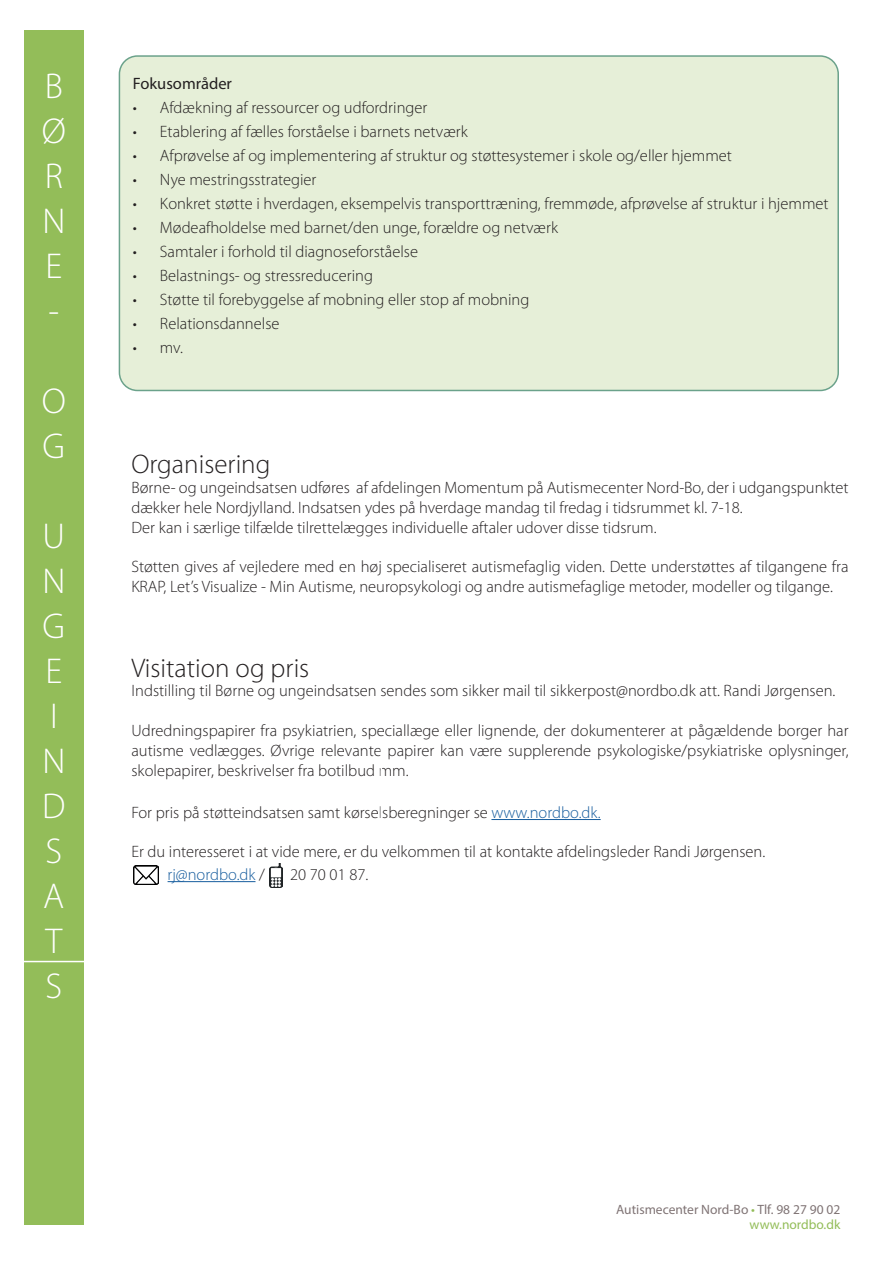
<style>
.page{position:relative;width:893px;height:1263px;background:#fff}
.page>*{position:absolute;margin:0;border:0;box-sizing:border-box;transform-origin:0 0}
.t1{font:300 36px/45px "Myriad Pro";color:#fff}
.t2{font:300 27px "Myriad Pro";color:#231f20}
.t3{font:300 16.5px/19.8px "Myriad Pro";color:#231f20}
.t4{font:16.5px "Myriad Pro";color:#231f20}
.t5{font:13.5px/15px "Myriad Pro";color:#807475;text-align:right}
.s1{color:#175d9e}
.s2{color:#93bd59}
</style>
<div class="page">
<div style="left:24px;top:31px;width:60px;height:1194px;background:#93bd59"></div>
<hr style="left:491px;top:819px;width:110px;height:1px;background:#175d9e">
<hr style="left:168px;top:881px;width:87px;height:1px;background:#175d9e">
<img style="left:133px;top:866px;width:26px;height:18px">
<img style="left:270px;top:863px;width:12px;height:25px">
<hr style="left:0;top:961px;width:776px;height:1px;background:#fff">
<div style="left:119px;top:56px;width:719px;height:334px;background:#e6efd8;border-radius:18px"></div>
<div style="left:119px;top:55px;width:720px;height:336px;border:2px solid #6ba28b;border-radius:18px"></div>
<h1 class="t1" style="left:42px;top:63px;width:26px;text-align:justify">B Ø R N E -</h1>
<h1 class="t1" style="left:42px;top:378px;width:26px">O<br>G</h1>
<h1 class="t1" style="left:42px;top:513px;width:25px">U<br>N<br>G<br>E<br>I<br>N<br>D<br>S<br>A<br>T<br>S</h1>
<p class="t4" style="left:133px;top:73px;width:101px">Fokusområder</p>
<p class="t3" style="left:133px;top:97px;width:296px">• Afdækning af ressourcer og udfordringer</p>
<p class="t3" style="left:133px;top:121px;width:336px">• Etablering af fælles forståelse i barnets netværk</p>
<p class="t3" style="left:133px;top:145px;width:600px">• Afprøvelse af og implementering af struktur og støttesystemer i skole og/eller hjemmet</p>
<p class="t3" style="left:133px;top:169px;width:185px">• Nye mestringsstrategier</p>
<p class="t3" style="left:133px;top:193px;width:697px">• Konkret støtte i hverdagen, eksempelvis transporttræning, fremmøde, afprøvelse af struktur i hjemmet</p>
<p class="t3" style="left:133px;top:217px;width:427px">• Mødeafholdelse med barnet/den unge, forældre og netværk</p>
<p class="t3" style="left:133px;top:241px;width:287px">• Samtaler i forhold til diagnoseforståelse</p>
<p class="t3" style="left:133px;top:265px;width:242px">• Belastnings- og stressreducering</p>
<p class="t3" style="left:133px;top:289px;width:398px">• Støtte til forebyggelse af mobning eller stop af mobning</p>
<p class="t3" style="left:133px;top:313px;width:148px">• Relationsdannelse</p>
<p class="t3" style="left:133px;top:337px;width:52px">• mv.</p>
<h2 class="t2" style="left:131px;top:448px;width:141px">Organisering</h2>
<p class="t3" style="left:131px;top:477px;width:719px">Børne- og ungeindsatsen udføres af afdelingen Momentum på Autismecenter Nord-Bo, der i udgangspunktet dækker hele Nordjylland. Indsatsen ydes på hverdage mandag til fredag i tidsrummet kl. 7-18.<br>Der kan i særlige tilfælde tilrettelægges individuelle aftaler udover disse tidsrum.</p>
<p class="t3" style="left:131px;top:557px;width:719px">Støtten gives af vejledere med en høj specialiseret autismefaglig viden. Dette understøttes af tilgangene fra<br>KRAP, Let’s Visualize - Min Autisme, neuropsykologi og andre autismefaglige metoder, modeller og tilgange.</p>
<h2 class="t2" style="left:131px;top:651px;width:179px">Visitation og pris</h2>
<p class="t3" style="left:131px;top:681px;width:706px">Indstilling til Børne og ungeindsatsen sendes som sikker mail til sikkerpost@nordbo.dk att. Randi Jørgensen.</p>
<p class="t3" style="left:131px;top:720px;width:719px;text-align:justify">Udredningspapirer fra psykiatrien, speciallæge eller lignende, der dokumenterer at pågældende borger har autisme vedlægges. Øvrige relevante papirer kan være supplerende psykologiske/psykiatriske oplysninger, skolepapirer, beskrivelser fra botilbud mm.</p>
<p class="t3" style="left:131px;top:802px;width:471px">For pris på støtteindsatsen samt kørselsberegninger se <span class="s1">www.nordbo.dk.</span></p>
<p class="t3" style="left:168px;top:840px;width:599px;line-height:22.5px;text-indent:-36px">Er du interesseret i at vide mere, er du velkommen til at kontakte afdelingsleder Randi Jørgensen. <span class="s1">rj@nordbo.dk</span> /</p>
<p class="t3" style="left:290px;top:864px;width:80px">20 70 01 87.</p>
<p class="t5" style="left:616px;top:1201px;width:226px">Autismecenter Nord-Bo <span class="s2">•</span> Tlf. 98 27 90 02 <span class="s2">www.nordbo.dk</span></p>
</div>
